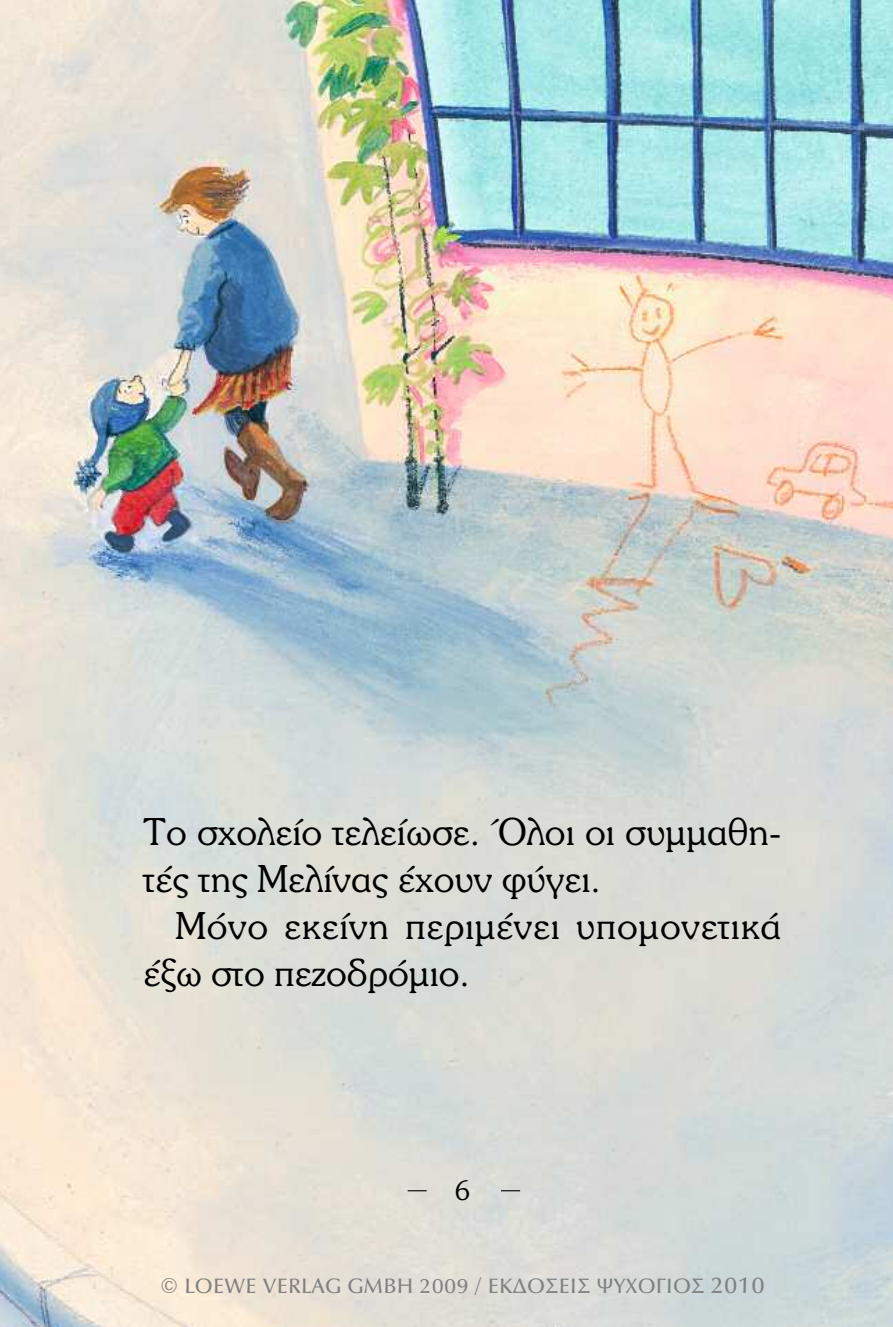
<style>
.page{position:relative;width:893px;height:1327px;background:#fff}
.page>*{position:absolute;margin:0;border:0;box-sizing:border-box;transform-origin:0 0}
.t1{font:300 40.5px/47.2px "UB Souvenir";color:#000}
.t2{font:300 29.25px "UB Souvenir";color:#000}
.t3{font:21.38px "UB Optima";letter-spacing:.04em;color:#808080}
.s1{font-size:23.62px}
</style>
<div class="page">
<img style="left:0;top:0;width:893px;height:1327px">
<svg style="left:408px;top:1190px;width:19px;height:1px"></svg>
<svg style="left:501px;top:1190px;width:19px;height:1px"></svg>
<p class="t1" style="left:144px;top:808px;width:639px">Το σχολείο τελείωσε. Όλοι οι συµµαθη&shy;τές της Μελίνας έχουν φύγει.</p>
<p class="t1" style="left:144px;top:902px;width:639px;text-indent:32px">Μόνο εκείνη περιµένει υποµονετικά έξω στο πεζοδρόµιο.</p>
<p class="t2" style="left:455px;top:1175px;width:16px">6</p>
<p class="t3" style="left:160px;top:1274px;width:606px">© LOEWE VERLAG GMBH 2009 / ΕΚΔΟΣΕΙΣ ΨΥΧΟΓΙΟΣ <span class="s1">2010</span></p>
</div>
